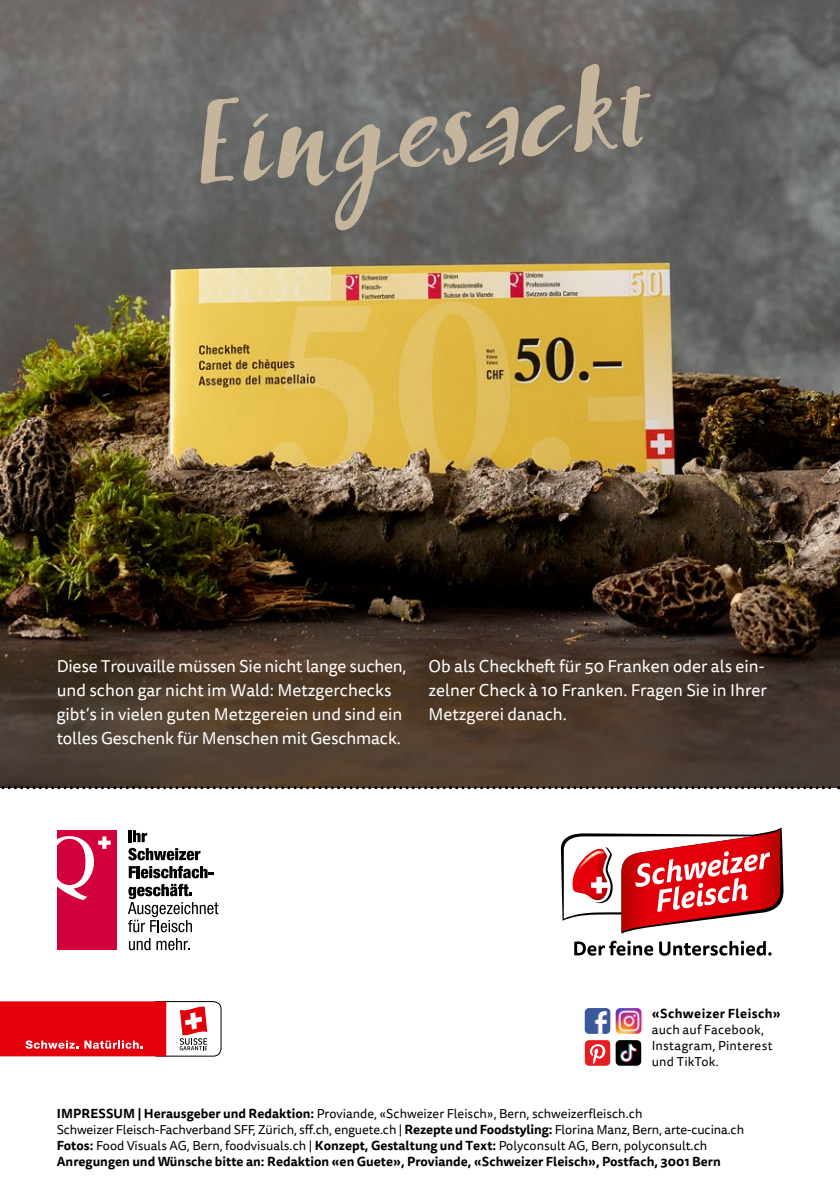
<style>
.page{position:relative;width:840px;height:1191px;background:#fff}
.page>*{position:absolute;margin:0;border:0;box-sizing:border-box;transform-origin:0 0}
.t1{font:italic 116.6px "Bambusa Pro Basic";color:#c4b59c}
.t2{font:17px/24px "Tisa Sans OT";color:#fff}
.t3{font:12.8px/16px "Tisa Sans OT";color:#000}
.t4{font:12.8px/16px "Tisa Sans OT";letter-spacing:.02em;color:#000}
.t5{font:700 12.8px "Tisa Sans OT";letter-spacing:.035em;color:#000}
.s1{font-weight:700}
</style>
<div class="page">
<img style="left:0;top:0;width:839px;height:786px">
<svg style="left:0;top:786px;width:839px;height:3px;background:#544d47"></svg>
<hr style="left:128px;top:830px;width:4px;height:12px;background:#000">
<svg style="left:133px;top:830px;width:14px;height:12px"></svg>
<svg style="left:128px;top:848px;width:72px;height:12px"></svg>
<svg style="left:129px;top:866px;width:85px;height:12px"></svg>
<svg style="left:128px;top:884px;width:90px;height:48px"></svg>
<svg style="left:129px;top:938px;width:21px;height:12px"></svg>
<svg style="left:156px;top:938px;width:33px;height:12px"></svg>
<div style="left:57px;top:830px;width:60px;height:120px;background:#d3003e"></div>
<svg style="left:57px;top:836px;width:54px;height:64px"></svg>
<div style="left:149px;top:1001px;width:72px;height:55px;border:1px solid #000;border-radius:8px"></div>
<svg style="left:180px;top:1006px;width:27px;height:44px"></svg>
<div style="left:0;top:1001px;width:166px;height:55px;background:#e3000b"></div>
<svg style="left:26px;top:1040px;width:52px;height:8px"></svg>
<svg style="left:84px;top:1040px;width:59px;height:8px"></svg>
<svg style="left:560px;top:827px;width:223px;height:106px"></svg>
<svg style="left:574px;top:940px;width:78px;height:15px"></svg>
<svg style="left:659px;top:940px;width:112px;height:15px"></svg>
<img style="left:585px;top:1008px;width:24px;height:25px">
<div style="left:583px;top:1006px;width:28px;height:29px;border:1px solid #fff;border-radius:5px"></div>
<img style="left:616px;top:1008px;width:24px;height:25px">
<div style="left:614px;top:1006px;width:28px;height:29px;border:1px solid #fff;border-radius:5px"></div>
<div style="left:614px;top:1039px;width:27px;height:27px;background:#000;border-radius:5px"></div>
<div style="left:614px;top:1039px;width:28px;height:27px;border:1px solid #fff;border-radius:5px"></div>
<svg style="left:620px;top:1043px;width:16px;height:19px"></svg>
<div style="left:584px;top:1040px;width:26px;height:25px;background:#e51e23;border-radius:4px"></div>
<svg style="left:590px;top:1044px;width:15px;height:20px"></svg>
<h1 class="t1" style="left:184px;top:76px;width:455px;rotate:-5deg">Eingesackt</h1>
<h2 class="t2" style="left:57px;top:655px;width:351px">Diese Trouvaille müssen Sie nicht lange suchen, und schon gar nicht im Wald: Metzgerchecks gibt’s in vielen guten Metzgereien und sind ein tolles Geschenk für Menschen mit Geschmack.</h2>
<h2 class="t2" style="left:428px;top:655px;width:340px">Ob als Checkheft für 50 Franken oder als ein&shy;zelner Check à 10 Franken. Fragen Sie in Ihrer<br>Metzgerei danach.</h2>
<p class="t5" style="left:651px;top:1005px;width:131px">«Schweizer Fleisch»</p>
<p class="t4" style="left:651px;top:1022px;width:122px">auch auf Facebook,<br>Instagram, Pinterest und TikTok.</p>
<p class="t3" style="left:57px;top:1106px;width:688px"><span class="s1">IMPRESSUM | Herausgeber und Redaktion:</span> Proviande, «Schweizer Fleisch», Bern, schweizerfleisch.ch<br>Schweizer Fleisch-Fachverband SFF, Zürich, sff.ch, enguete.ch | <span class="s1">Rezepte und Foodstyling:</span> Florina Manz, Bern, arte-cucina.ch <span class="s1">Fotos:</span> Food Visuals AG, Bern, foodvisuals.ch | <span class="s1">Konzept, Gestaltung und Text:</span> Polyconsult AG, Bern, polyconsult.ch <span class="s1">Anregungen und Wünsche bitte an: Redaktion «en Guete», Proviande, «Schweizer Fleisch», Postfach, 3001 Bern</span></p>
</div>
